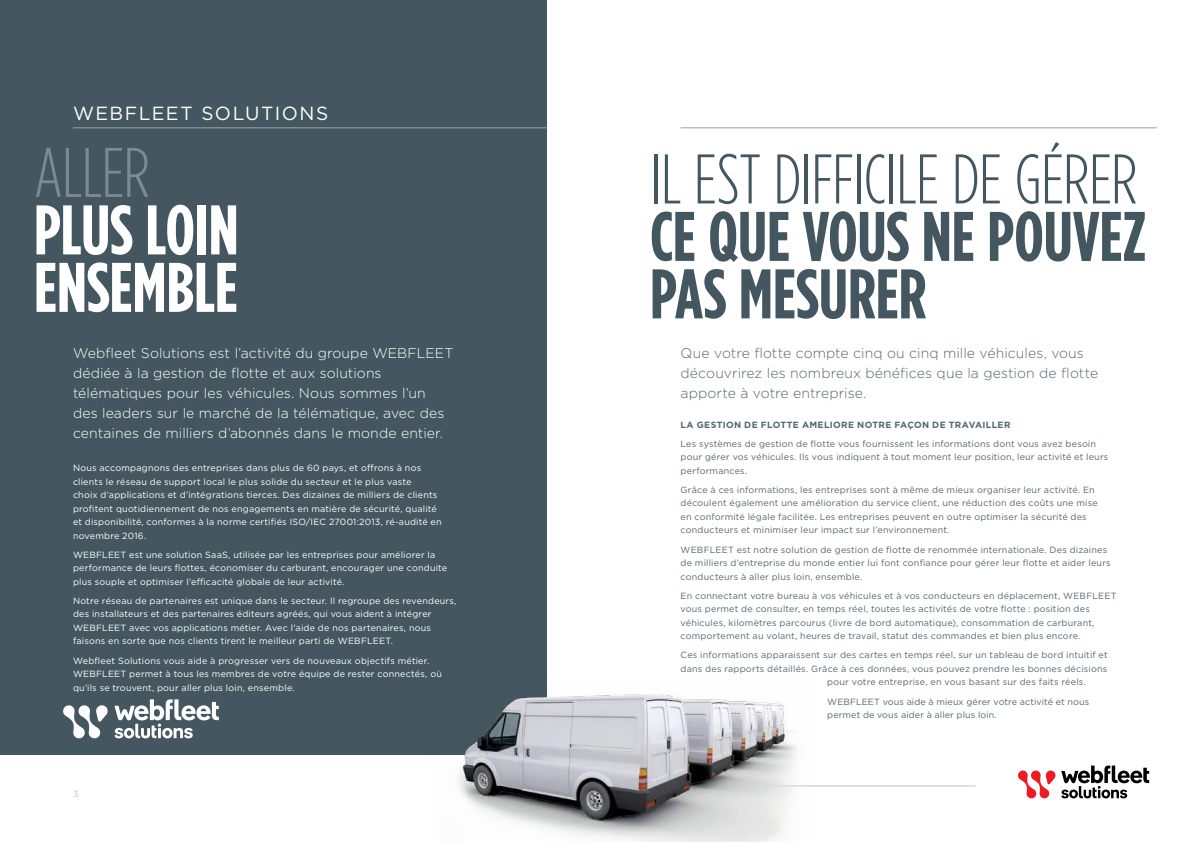
<style>
.page{position:relative;width:1191px;height:842px;background:#fff}
.page>*{position:absolute;margin:0;border:0;box-sizing:border-box;transform-origin:0 0}
.t1{font:700 70px/57.5px "Gotham Condensed";color:#445760}
.t2{font:300 70px "Gotham Condensed";letter-spacing:-.01em;color:#445760}
.t3{font:700 70px/57.5px "Gotham Condensed";letter-spacing:-.005em;color:#fff}
.t4{font:300 70px "Gotham Condensed";color:#7b8b94}
.t5{font:19px "Gotham";letter-spacing:.075em;color:#fff}
.t6{font:300 14px/20px "Gotham";letter-spacing:.005em;color:#fff}
.t7{font:300 14px/20px "Gotham";letter-spacing:.005em;color:#546771}
.t8{font:9px/13.5px "Gotham";letter-spacing:.02em;color:#546771}
.t9{font:9px/13.5px "Gotham";letter-spacing:.02em;color:#fff}
.t10{font:700 9px "Gotham";letter-spacing:.035em;color:#546771}
.t11{font:9px "Gotham";color:#bac6cd}
</style>
<div class="page">
<hr style="left:652px;top:786px;width:323px;height:1px;background:#bac6cd">
<svg style="left:1018px;top:765px;width:131px;height:34px"></svg>
<div style="left:1132px;top:796px;width:26px;height:30px;background:#fff"></div>
<img style="left:429px;top:694px;width:390px;height:148px">
<div style="left:0;top:0;width:547px;height:754px;background:#445760"></div>
<hr style="left:73px;top:128px;width:474px;height:1px;background:#95a4ad">
<hr style="left:680px;top:128px;width:477px;height:1px;background:#95a4ad">
<svg style="left:114px;top:699px;width:105px;height:39px"></svg>
<svg style="left:63px;top:705px;width:45px;height:33px"></svg>
<h2 class="t5" style="left:73px;top:102px;width:37px">Webfleet</h2>
<h2 class="t5" style="left:201px;top:102px;width:73px">Solutio</h2>
<h2 class="t5" style="left:299px;top:102px;width:28px">ns</h2>
<h1 class="t4" style="left:34px;top:132px;width:50px">ALLER</h1>
<h1 class="t3" style="left:34px;top:202px;width:156px">PLUS LOIN<br>ENSEM</h1>
<h1 class="t3" style="left:167px;top:260px;width:69px">BLE</h1>
<p class="t6" style="left:73px;top:343px;width:382px">Webfleet Solutions est l’activité du groupe WEBFLEET dédiée à la gestion de flotte et aux solutions télématiques pour les véhicules. Nous sommes l’un des leaders sur le marché de la télématique, avec des centaines de milliers d’abonnés dans le monde entier.</p>
<p class="t9" style="left:73px;top:461px;width:370px">N ous accompagnons des entreprises dans plus de 60 pays, et offrons à nos clients le réseau de support local le plus solide du secteur et le plus vaste<br>choix d’applications et d’intégrations tierces. Des dizaines de milliers de clients profitent quotidiennement de nos engagements en matière de sécurité, qualité et disponibilité, conformes à la norme certifiés ISO/IEC 27001:2013, ré-audité en novembre 2016.</p>
<p class="t9" style="left:73px;top:548px;width:376px">WEBFLEET est une solution SaaS, utilisée par les entreprises pour améliorer la performance de leurs flottes, économiser du carburant, encourager une conduite plus souple et optimiser l’efÏcacité globale de leur activité.</p>
<p class="t9" style="left:73px;top:594px;width:385px">N otre réseau de partenaires est unique dans le secteur. Il regroupe des revendeurs, des installateurs et des partenaires éditeurs agréés, qui vous aident à intégrer WEBFLEET avec vos applications métier. Avec l’aide de nos partenaires, nous faisons en sorte que nos clients tirent le meilleur parti de WEBFLEET.</p>
<p class="t9" style="left:73px;top:653px;width:370px">Webfleet Solutions vous aide à progresser vers de nouveaux objectifs métier.<br>WEBFLEET permet à tous les membres de votre équipe de rester connectés, où qu’ils se trouvent, pour aller plus loin, ensemble.</p>
<p class="t11" style="left:73px;top:789px;width:7px">3</p>
<h1 class="t2" style="left:650px;top:138px;width:489px">IL EST DIFFICILE DE GÉRER</h1>
<h1 class="t1" style="left:650px;top:209px;width:498px">CE QUE VOUS NE POUVEZ<br>PAS MESURER</h1>
<h3 class="t7" style="left:680px;top:343px;width:419px">Que votre flotte compte cinq ou cinq mille véhicules, vous découvrirez les nombreux bénéfices que la gestion de flotte apporte à votre entreprise.</h3>
<p class="t10" style="left:680px;top:420px;width:330px">LA GESTION DE FLOTTE AMELIORE NOTRE FAÇON DE TRAVAILLER</p>
<p class="t8" style="left:680px;top:437px;width:429px">Les systèmes de gestion de flotte vous fournissent les informations dont vous avez besoin pour gérer vos véhicules. Ils vous indiquent à tout moment leur position, leur activité et leurs performances.</p>
<p class="t8" style="left:680px;top:483px;width:419px">Grâce à ces informations, les entreprises sont à même de mieux organiser leur activité. En découlent également une amélioration du service client, une réduction des coûts une mise en conformité légale facilitée. Les entreprises peuvent en outre optimiser la sécurité des conducteurs et minimiser leur impact sur l’environnement.</p>
<p class="t8" style="left:680px;top:542px;width:431px">WEBFLEET est notre solution de gestion de flotte de renommée internationale. Des dizaines de milliers d’entreprise du monde entier lui font confiance pour gérer leur flotte et aider leurs conducteurs à aller plus loin, ensemble.</p>
<p class="t8" style="left:680px;top:589px;width:437px">En connectant votre bureau à vos véhicules et à vos conducteurs en déplacement, WEBFLEET vous permet de consulter, en temps réel, toutes les activités de votre flotte : position des véhicules, kilomètres parcourus (livre de bord automatique), consommation de carburant, comportement au volant, heures de travail, statut des commandes et bien plus encore.</p>
<p class="t8" style="left:680px;top:648px;width:428px">Ces informations apparaissent sur des cartes en temps réel, sur un tableau de bord intuitif et</p>
<p class="t8" style="left:680px;top:662px;width:428px">dans des rapports détaillés. Grâce à ces données, vous pouvez prendre les bonnes décisions</p>
<p class="t8" style="left:827px;top:675px;width:260px">pour votre entreprise, en vous basant sur des faits réels.</p>
<p class="t8" style="left:827px;top:694px;width:263px">WEBFLEET vous aide à mieux gérer votre activité et nous permet de vous aider à aller plus loin.</p>
</div>
